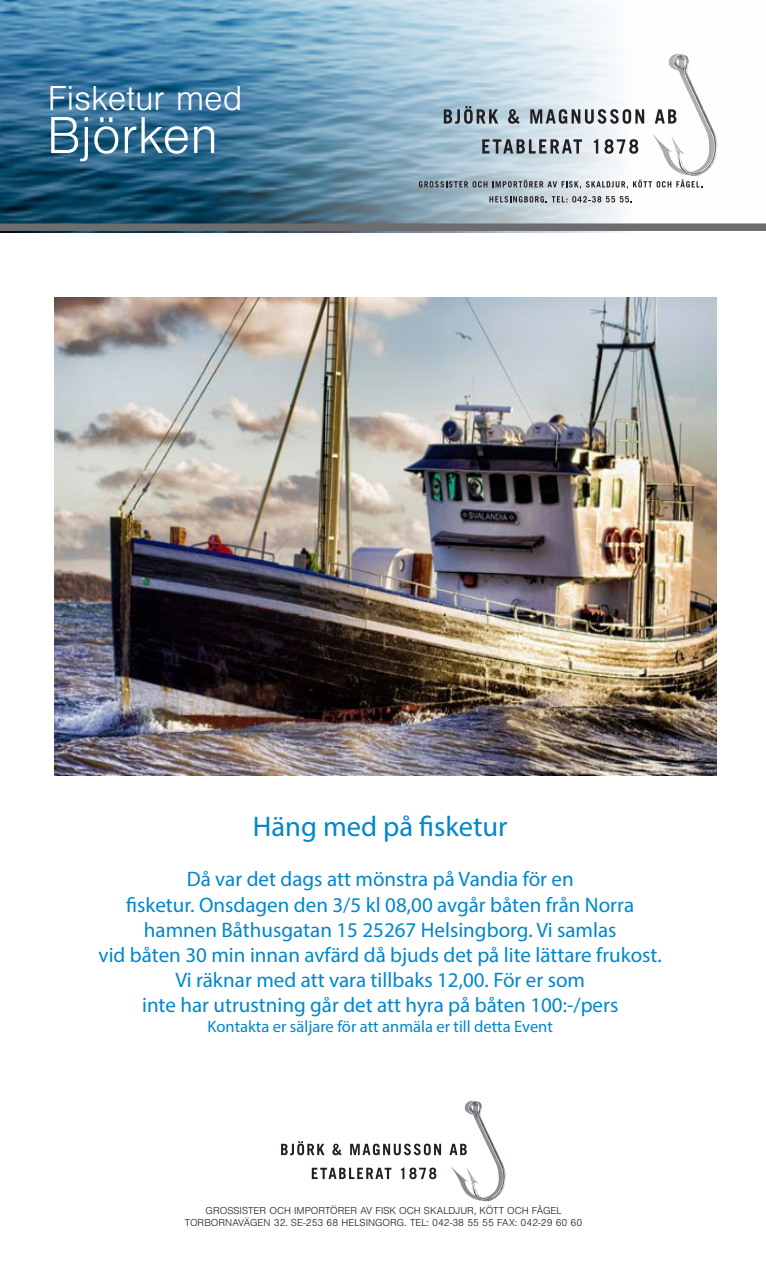
<style>
.page{position:relative;width:766px;height:1263px;background:#fff}
.page>*{position:absolute;margin:0;border:0;box-sizing:border-box;transform-origin:0 0}
.t1{font:300 54px "Nimbus San";color:#fff}
.t2{font:300 36px "Nimbus San";color:#fff}
.Styckeformat_1_-_bol{font:28.5px "Myriad Pro";color:#0086cc}
.Styckeformat_1_-_bol-2{font:21px/25.2px "Myriad Pro";color:#0086cc;text-align:center}
.Styckeformat_1_-_bol-3{font:16.5px "Myriad Pro";color:#0086cc}
.t3{font:300 10.5px "Nimbus San";color:#231f20}
</style>
<div class="page">
<img style="left:0;top:0;width:703px;height:233px">
<div style="left:0;top:223px;width:765px;height:8px;background:#6c6d70"></div>
<img style="left:449px;top:1100px;width:57px;height:102px">
<svg style="left:281px;top:1141px;width:43px;height:14px"></svg>
<svg style="left:332px;top:1143px;width:9px;height:12px"></svg>
<svg style="left:350px;top:1143px;width:91px;height:12px"></svg>
<svg style="left:449px;top:1144px;width:17px;height:11px"></svg>
<svg style="left:312px;top:1168px;width:79px;height:11px"></svg>
<svg style="left:400px;top:1167px;width:36px;height:12px"></svg>
<svg style="left:418px;top:179px;width:284px;height:10px"></svg>
<svg style="left:489px;top:196px;width:142px;height:6px"></svg>
<svg style="left:443px;top:106px;width:55px;height:18px"></svg>
<svg style="left:508px;top:109px;width:11px;height:15px"></svg>
<svg style="left:530px;top:109px;width:114px;height:15px;background:#8f9295"></svg>
<svg style="left:482px;top:139px;width:100px;height:15px"></svg>
<svg style="left:593px;top:139px;width:5px;height:15px"></svg>
<svg style="left:604px;top:139px;width:34px;height:15px"></svg>
<img style="left:649px;top:52px;width:69px;height:127px">
<img style="left:54px;top:297px;width:661px;height:478px">
<p class="t2" style="left:48px;top:79px;width:196px">Fisketur med</p>
<p class="t1" style="left:47px;top:107px;width:173px">Björken</p>
<p class="Styckeformat_1_-_bol" style="left:253px;top:809px;width:256px">Häng med på fisketur</p>
<p class="Styckeformat_1_-_bol-2" style="left:187px;top:866px;width:388px">Då var det dags att mönstra på Vandia för en</p>
<p class="Styckeformat_1_-_bol-2" style="left:126px;top:892px;width:509px">fisketur. Onsdagen den 3/5 kl 08,00 avgår båten från Norra</p>
<p class="Styckeformat_1_-_bol-2" style="left:144px;top:917px;width:474px">hamnen Båthusgatan 15 25267 Helsingborg. Vi samlas</p>
<p class="Styckeformat_1_-_bol-2" style="left:99px;top:942px;width:564px">vid båten 30 min innan avfärd då bjuds det på lite lättare frukost.<br>Vi räknar med att vara tillbaks 12,00. För er som</p>
<p class="Styckeformat_1_-_bol-2" style="left:142px;top:992px;width:477px">inte har utrustning går det att hyra på båten 100:-/pers</p>
<p class="Styckeformat_1_-_bol-3" style="left:207px;top:1016px;width:346px">Kontakta er säljare för att anmäla er till detta Event</p>
<p class="t3" style="left:205px;top:1205px;width:357px">GROSSISTER OCH IMPORTÖRER AV FISK OCH SKALDJUR, KÖTT OCH FÅGEL</p>
<p class="t3" style="left:185px;top:1217px;width:399px">TORBORNAVÄGEN 32. SE-253 68 HELSINGORG. TEL: 042-38 55 55 FAX: 042-29 60 60</p>
</div>
